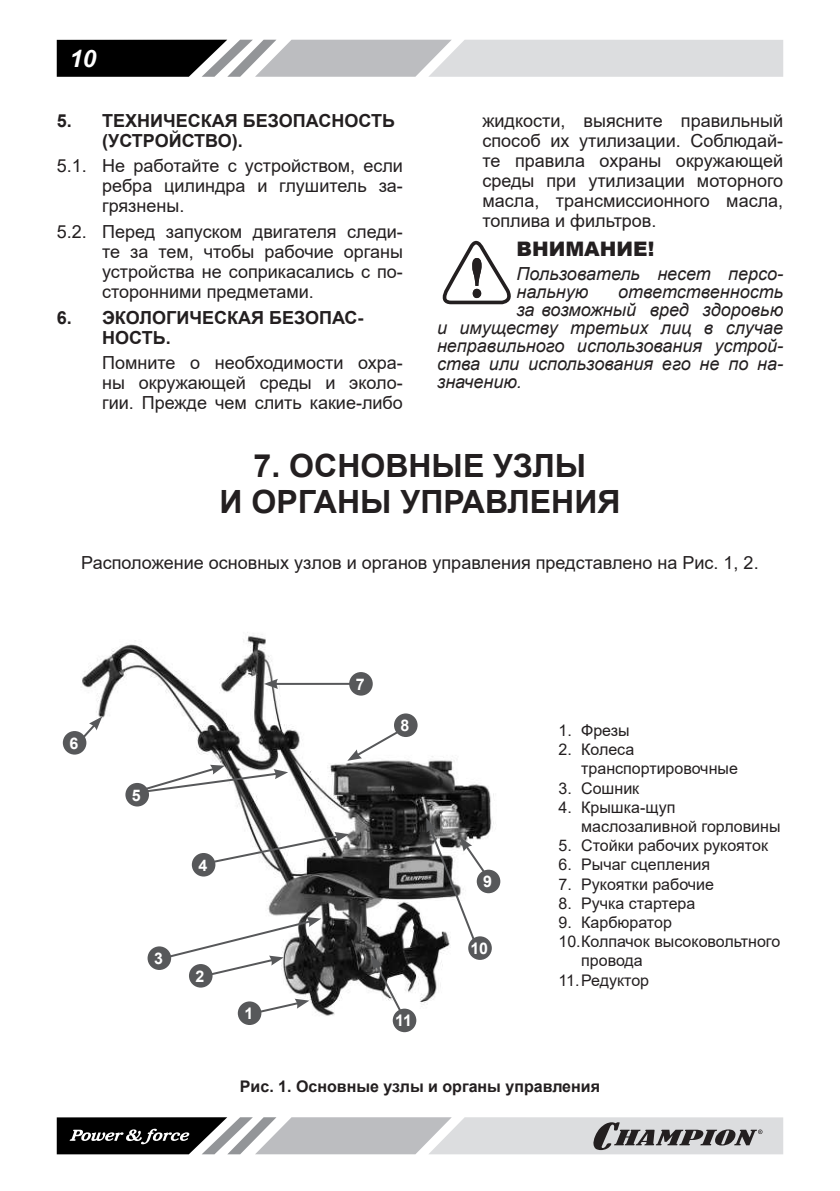
<style>
.page{position:relative;width:840px;height:1191px;background:#fff}
.page>*{position:absolute;margin:0;border:0;box-sizing:border-box;transform-origin:0 0}
.t1{font:700 32px/36px "Arial";color:#231f20;text-align:center}
.t2{font:italic 700 24px "Arial";color:#fff}
.t3{font:900 20px "Arial";color:#231f20}
.t4{font:18px/20px "Arial";color:#231f20;text-align:justify}
.t5{font:italic 18px/18px "Arial";color:#231f20}
.t6{font:700 18px/20px "Arial";color:#231f20}
.t7{font:16px/19.2px "Arial";color:#231f20}
.t8{font:700 16px "Arial";color:#231f20}
.t9{font:700 16px "Arial";color:#fff}
</style>
<div class="page">
<svg style="left:57px;top:40px;width:725px;height:37px;background:#a7a8a9"></svg>
<svg style="left:57px;top:1117px;width:725px;height:37px;background:#a1a1a3"></svg>
<svg style="left:442px;top:241px;width:69px;height:63px"></svg>
<img style="left:66px;top:632px;width:430px;height:392px">
<svg style="left:76px;top:716px;width:26px;height:29px"></svg>
<svg style="left:134px;top:765px;width:154px;height:29px"></svg>
<svg style="left:212px;top:832px;width:137px;height:32px"></svg>
<svg style="left:161px;top:917px;width:160px;height:61px"></svg>
<svg style="left:251px;top:998px;width:58px;height:17px"></svg>
<svg style="left:371px;top:955px;width:36px;height:67px"></svg>
<svg style="left:347px;top:722px;width:65px;height:38px"></svg>
<hr style="left:275px;top:683px;width:89px;height:2px;background:#57585a">
<svg style="left:264px;top:679px;width:14px;height:10px"></svg>
<div style="left:63px;top:731px;width:23px;height:23px;background:#57585a;border-radius:50%"></div>
<div style="left:125px;top:783px;width:24px;height:23px;background:#57585a;border-radius:50%"></div>
<div style="left:192px;top:853px;width:23px;height:23px;background:#57585a;border-radius:50%"></div>
<div style="left:147px;top:946px;width:24px;height:24px;background:#57585a;border-radius:50%"></div>
<div style="left:189px;top:964px;width:23px;height:23px;background:#57585a;border-radius:50%"></div>
<div style="left:238px;top:1001px;width:23px;height:24px;background:#57585a;border-radius:50%"></div>
<div style="left:392px;top:1008px;width:24px;height:24px;background:#57585a;border-radius:50%"></div>
<div style="left:468px;top:936px;width:23px;height:24px;background:#57585a;border-radius:50%"></div>
<div style="left:476px;top:869px;width:24px;height:24px;background:#57585a;border-radius:50%"></div>
<div style="left:394px;top:713px;width:23px;height:24px;background:#57585a;border-radius:50%"></div>
<div style="left:349px;top:672px;width:23px;height:23px;background:#57585a;border-radius:50%"></div>
<svg style="left:426px;top:818px;width:61px;height:125px"></svg>
<h2 class="t2" style="left:70px;top:42px;width:28px">10</h2>
<p class="t6" style="left:102px;top:110px;width:294px;text-indent:-45px">5. ТЕХНИЧЕСКАЯ БЕЗОПАСНОСТЬ (УСТРОЙСТВО).</p>
<p class="t4" style="left:102px;top:156px;width:302px;text-indent:-45px">5.1. Не работайте с устройством, если ребра цилиндра и глушитель за&shy;грязнены.</p>
<p class="t4" style="left:102px;top:221px;width:302px;text-indent:-45px">5.2. Перед запуском двигателя следи&shy;те за тем, чтобы рабочие органы устройства не соприкасались с по&shy;сторонними предметами.</p>
<p class="t6" style="left:102px;top:307px;width:263px;text-indent:-45px">6. ЭКОЛОГИЧЕСКАЯ БЕЗОПАС-<br>НОСТЬ.</p>
<p class="t4" style="left:102px;top:353px;width:302px">Помните о необходимости охра&shy;ны окружающей среды и эколо&shy;гии. Прежде чем слить какие-либо</p>
<p class="t4" style="left:482px;top:110px;width:302px">жидкости, выясните правильный способ их утилизации. Соблюдай&shy;те правила охраны окружающей среды при утилизации моторного масла, трансмиссионного масла, топлива и фильтров.</p>
<p class="t3" style="left:516px;top:234px;width:139px">ВНИМАНИЕ!</p>
<p class="t5" style="left:516px;top:265px;width:268px">Пользователь несет персо&shy;нальную</p>
<p class="t5" style="left:617px;top:283px;width:166px">ответственность</p>
<p class="t5" style="left:516px;top:301px;width:268px">за возможный вред здоровью</p>
<p class="t5" style="left:437px;top:319px;width:347px">и имуществу третьих лиц в случае</p>
<p class="t5" style="left:437px;top:337px;width:347px">неправильного использования устрой-</p>
<p class="t5" style="left:437px;top:355px;width:347px">ства или использования его не по на-</p>
<p class="t5" style="left:437px;top:373px;width:86px">значению.</p>
<h1 class="t1" style="left:219px;top:448px;width:402px">7. ОСНОВНЫЕ УЗЛЫ<br>И ОРГАНЫ УПРАВЛЕНИЯ</h1>
<p class="t4" style="left:81px;top:553px;width:678px">Расположение основных узлов и органов управления представлено на Рис. 1, 2.</p>
<p class="t9" style="left:69px;top:732px;width:10px">6</p>
<p class="t9" style="left:132px;top:783px;width:10px">5</p>
<p class="t9" style="left:154px;top:947px;width:10px">3</p>
<p class="t9" style="left:198px;top:853px;width:10px">4</p>
<p class="t9" style="left:195px;top:964px;width:10px">2</p>
<p class="t9" style="left:244px;top:1002px;width:10px">1</p>
<p class="t9" style="left:355px;top:673px;width:10px">7</p>
<p class="t9" style="left:400px;top:714px;width:10px">8</p>
<p class="t9" style="left:395px;top:1009px;width:18px">11</p>
<p class="t9" style="left:483px;top:870px;width:10px">9</p>
<p class="t9" style="left:470px;top:937px;width:19px">10</p>
<p class="t7" style="left:558px;top:720px;width:73px">1. Фрезы</p>
<p class="t7" style="left:581px;top:740px;width:158px;text-indent:-23px">2. Колеса транспортировочные</p>
<p class="t7" style="left:558px;top:778px;width:82px">3. Сошник</p>
<p class="t7" style="left:581px;top:797px;width:201px;text-indent:-23px">4. Крышка-щуп маслозаливной горловины</p>
<p class="t7" style="left:558px;top:836px;width:211px">5. Стойки рабочих рукояток</p>
<p class="t7" style="left:558px;top:855px;width:153px">6. Рычаг сцепления</p>
<p class="t7" style="left:558px;top:874px;width:157px">7. Рукоятки рабочие</p>
<p class="t7" style="left:558px;top:893px;width:138px">8. Ручка стартера</p>
<p class="t7" style="left:558px;top:912px;width:115px">9. Карбюратор</p>
<p class="t7" style="left:581px;top:932px;width:200px;text-indent:-23px">10. Колпачок высоковольтного провода</p>
<p class="t7" style="left:558px;top:970px;width:92px">11. Редуктор</p>
<p class="t8" style="left:240px;top:1075px;width:361px">Рис. 1. Основные узлы и органы управления</p>
</div>
